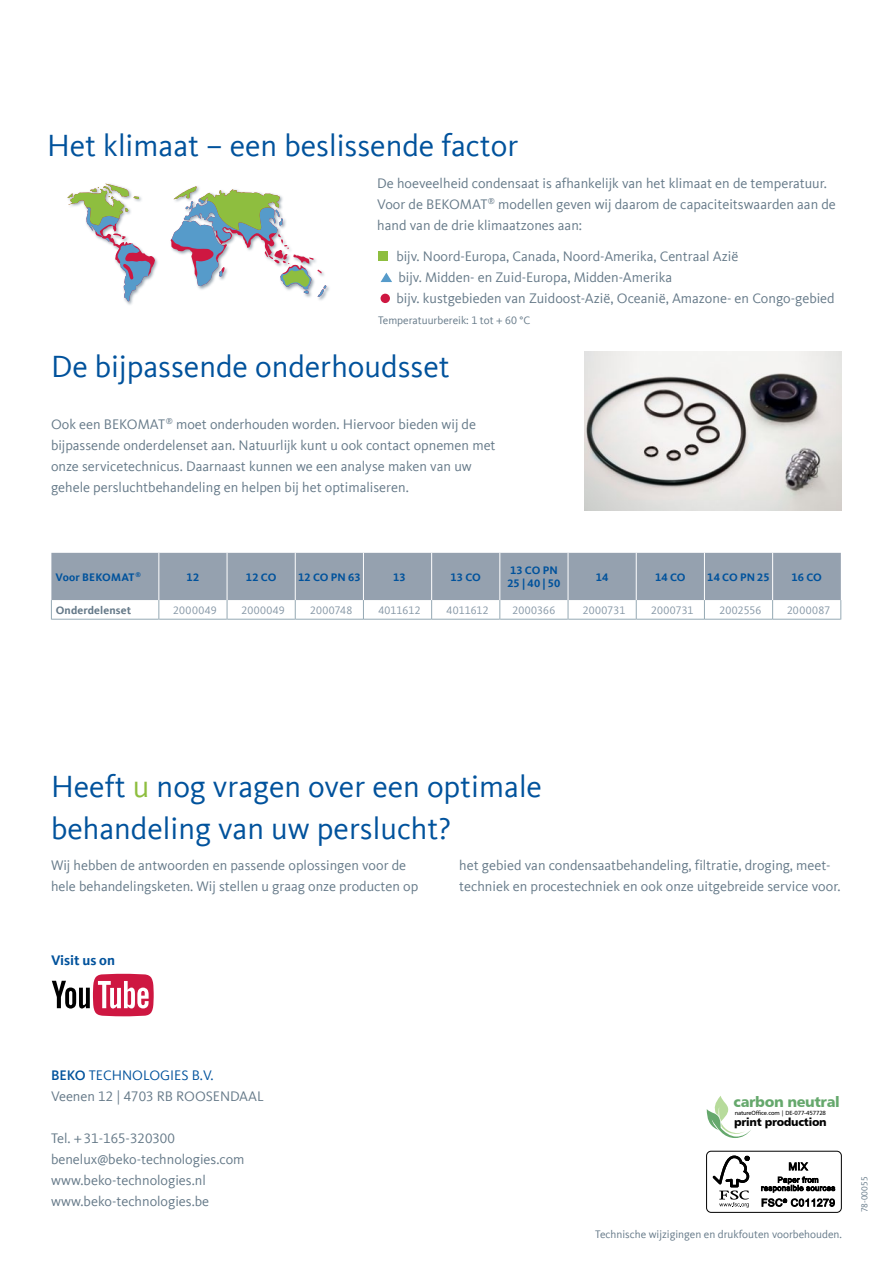
<style>
.page{position:relative;width:893px;height:1263px;background:#fff}
.page>*{position:absolute;margin:0;border:0;box-sizing:border-box;transform-origin:0 0}
.t1{font:31.5px/42px "Kievit Offc Pro";color:#00529c}
.t2{font:14.7px "Humanist 777 BT Black B";letter-spacing:-.03em;color:#65a86c}
.t3{font:14.25px/21px "Kievit Offc Pro";color:#657988}
.t4{font:700 14.25px "Kievit Offc Pro";color:#00529c}
.t5{font:11.25px "Kievit Offc Pro";color:#657988}
.t6{font:700 11.25px/12.8px "Kievit Offc Pro";letter-spacing:.01em;color:#00529c}
.t7{font:11.25px "Kievit Offc Pro";letter-spacing:.015em;color:#8495a4}
.t8{font:11.25px "Humanist 777 BT Black B";letter-spacing:-.035em;color:#000}
.t9{font:11.25px "Kievit Offc Pro";letter-spacing:.04em;color:#8495a4}
.t10{font:700 11.25px "Kievit Offc Pro";letter-spacing:.015em;color:#657988}
.t11{font:11.25px "Kievit Offc Pro";letter-spacing:.035em;color:#8495a4}
.t12{font:9px "Kievit Offc Pro";color:#657988}
.t13{font:6px "Humanist 777 BT Roman B";letter-spacing:-.03em;color:#000}
.s1{color:#8ebe3f}
.s2{font-weight:500;color:#00529c}
.s3{color:#00529c}
</style>
<div class="page">
<img style="left:584px;top:351px;width:258px;height:160px">
<svg style="left:52px;top:974px;width:102px;height:42px"></svg>
<svg style="left:707px;top:1096px;width:44px;height:42px"></svg>
<div style="left:706px;top:1151px;width:136px;height:62px;border:1px solid #000;border-radius:5px"></div>
<svg style="left:713px;top:1155px;width:37px;height:52px"></svg>
<svg style="left:761px;top:1162px;width:74px;height:30px"></svg>
<svg style="left:762px;top:1198px;width:73px;height:9px"></svg>
<div style="left:378px;top:252px;width:9px;height:9px;background:#8ebe3f"></div>
<svg style="left:381px;top:273px;width:11px;height:9px"></svg>
<div style="left:381px;top:294px;width:9px;height:9px;background:#ce1741;border-radius:50%"></div>
<svg style="left:67px;top:184px;width:88px;height:118px"></svg>
<svg style="left:171px;top:186px;width:155px;height:111px"></svg>
<svg style="left:51px;top:553px;width:790px;height:66px"></svg>
<hr style="left:52px;top:619px;width:106px;height:1px;background:#95a9b4">
<hr style="left:159px;top:619px;width:68px;height:1px;background:#95a9b4">
<hr style="left:227px;top:619px;width:68px;height:1px;background:#95a9b4">
<hr style="left:296px;top:619px;width:67px;height:1px;background:#95a9b4">
<hr style="left:364px;top:619px;width:67px;height:1px;background:#95a9b4">
<hr style="left:432px;top:619px;width:67px;height:1px;background:#95a9b4">
<hr style="left:500px;top:619px;width:68px;height:1px;background:#95a9b4">
<hr style="left:568px;top:619px;width:68px;height:1px;background:#95a9b4">
<hr style="left:637px;top:619px;width:67px;height:1px;background:#95a9b4">
<hr style="left:705px;top:619px;width:67px;height:1px;background:#95a9b4">
<hr style="left:773px;top:619px;width:67px;height:1px;background:#95a9b4">
<h1 class="t1" style="left:47px;top:124px;width:473px">Het klimaat – een beslissende factor</h1>
<p class="t3" style="left:377px;top:172px;width:460px">De hoeveelheid condensaat is afhankelijk van het klimaat en de temperatuur.<br>Voor de BEKOMAT<sup>®</sup> modellen geven wij daarom de capaciteitswaarden aan de hand van de drie klimaatzones aan:</p>
<p class="t3" style="left:396px;top:246px;width:440px">bijv. Noord-Europa, Canada, Noord-Amerika, Centraal Azië<br>bijv. Midden- en Zuid-Europa, Midden-Amerika<br>bijv. kustgebieden van Zuidoost-Azië, Oceanië, Amazone- en Congo-gebied</p>
<p class="t5" style="left:378px;top:314px;width:154px">Temperatuurbereik: 1 tot + 60 °C</p>
<h1 class="t1" style="left:51px;top:345px;width:400px">De bijpassende onderhoudsset</h1>
<p class="t3" style="left:51px;top:413px;width:446px">Ook een BEKOMAT<sup>®</sup> moet onderhouden worden. Hiervoor bieden wij de bijpassende onderdelenset aan. Natuurlijk kunt u ook contact opnemen met onze servicetechnicus. Daarnaast kunnen we een analyse maken van uw gehele persluchtbehandeling en helpen bij het optimaliseren.</p>
<p class="t6" style="left:56px;top:570px;width:87px">Voor BEKOMAT<sup>®</sup></p>
<p class="t6" style="left:187px;top:570px;width:14px">12</p>
<p class="t6" style="left:246px;top:570px;width:32px">12 CO</p>
<p class="t6" style="left:298px;top:570px;width:64px">12 CO PN 63</p>
<p class="t6" style="left:393px;top:570px;width:14px">13</p>
<p class="t6" style="left:450px;top:570px;width:32px">13 CO</p>
<p class="t6" style="left:507px;top:564px;width:55px">13 CO PN<br>25 | 40 | 50</p>
<p class="t6" style="left:596px;top:570px;width:14px">14</p>
<p class="t6" style="left:655px;top:570px;width:32px">14 CO</p>
<p class="t6" style="left:707px;top:570px;width:64px">14 CO PN 25</p>
<p class="t6" style="left:791px;top:570px;width:32px">16 CO</p>
<p class="t10" style="left:56px;top:603px;width:77px">Onderdelenset</p>
<p class="t9" style="left:173px;top:603px;width:45px">2000049</p>
<p class="t9" style="left:241px;top:603px;width:45px">2000049</p>
<p class="t7" style="left:310px;top:603px;width:44px">2000748</p>
<p class="t7" style="left:378px;top:603px;width:44px">4011612</p>
<p class="t7" style="left:447px;top:603px;width:44px">4011612</p>
<p class="t7" style="left:512px;top:603px;width:44px">2000366</p>
<p class="t7" style="left:583px;top:603px;width:44px">2000731</p>
<p class="t7" style="left:651px;top:603px;width:44px">2000731</p>
<p class="t7" style="left:719px;top:603px;width:43px">2002556</p>
<p class="t11" style="left:787px;top:603px;width:45px">2000087</p>
<h1 class="t1" style="left:51px;top:765px;width:492px">Heeft <span class="s1">u</span> nog vragen over een optimale behandeling van uw perslucht?</h1>
<p class="t3" style="left:51px;top:855px;width:369px">Wij hebben de antwoorden en passende oplossingen voor de hele behandelingsketen. Wij stellen u graag onze producten op</p>
<p class="t3" style="left:459px;top:855px;width:383px">het gebied van condensaatbehandeling, filtratie, droging, meet&shy;techniek en procestechniek en ook onze uitgebreide service voor.</p>
<p class="t4" style="left:51px;top:951px;width:65px">Visit us on</p>
<p class="t3" style="left:51px;top:1065px;width:214px"><span class="s2">BEKO</span> <span class="s3">TECHNOLOGIES B.V.<br></span>Veenen 12 | 4703 RB ROOSENDAAL</p>
<p class="t3" style="left:51px;top:1128px;width:195px">Tel. +31-165-320300 benelux@beko-technologies.com www.beko-technologies.nl www.beko-technologies.be</p>
<p class="t2" style="left:733px;top:1092px;width:108px">carbon neutral</p>
<p class="t13" style="left:735px;top:1109px;width:93px">natureOffice.com | DE-077-457728</p>
<p class="t8" style="left:734px;top:1115px;width:94px">print production</p>
<p class="t5" style="left:595px;top:1227px;width:248px">Technische wijzigingen en drukfouten voorbehouden.</p>
<p class="t12" style="left:859px;top:1212px;width:37px;rotate:-90deg">78-00055</p>
</div>
